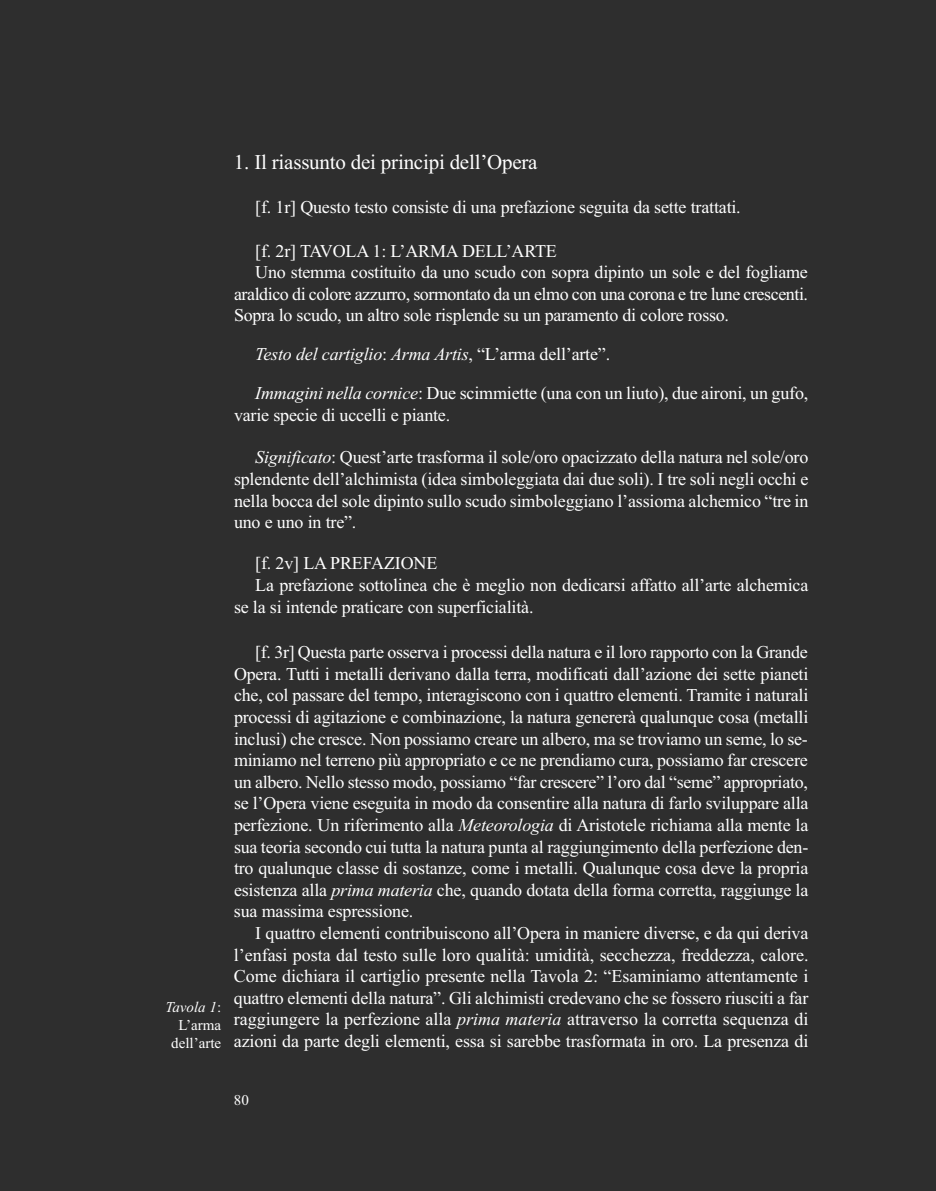
<style>
.page{position:relative;width:936px;height:1191px;background:#fff}
.page>*{position:absolute;margin:0;border:0;box-sizing:border-box;transform-origin:0 0}
.t1{font:21px "Times New Roman";letter-spacing:-.01em;color:#fff}
.t2{font:18px/21.6px "Times New Roman";letter-spacing:-.01em;color:#fff;text-align:justify}
.t3{font:italic 18px "Times New Roman";letter-spacing:-.01em;color:#fff}
.t4{font:15px/18px "Times New Roman";color:#fff;text-align:right}
.s1{font-style:italic}
.s2{font-style:normal}
</style>
<div class="page">
<div style="left:0;top:0;width:935px;height:1191px;background:#2e2e2e"></div>
<p class="t4" style="left:165px;top:997px;width:57px"><span class="s1">Tavola 1</span>:<br>L’arma dell’arte</p>
<p class="t1" style="left:234px;top:149px;width:305px">1. Il riassunto dei principi dell’Opera</p>
<p class="t2" style="left:255px;top:196px;width:487px">[f. 1r] Questo testo consiste di una prefazione seguita da sette trattati.</p>
<p class="t2" style="left:255px;top:240px;width:303px">[f. 2r] TAVOLA 1: L’ARMA DELL’ARTE</p>
<p class="t2" style="left:255px;top:261px;width:554px">Uno stemma costituito da uno scudo con sopra dipinto un sole e del fogliame</p>
<p class="t2" style="left:234px;top:283px;width:575px">araldico di colore azzurro, sormontato da un elmo con una corona e tre lune crescenti.</p>
<p class="t2" style="left:234px;top:304px;width:496px">Sopra lo scudo, un altro sole risplende su un paramento di colore rosso.</p>
<p class="t3" style="left:255px;top:343px;width:356px">Testo del cartiglio<span class="s2">:</span> Arma Artis<span class="s2">, “L’arma dell’arte”.</span></p>
<p class="t2" style="left:234px;top:382px;width:576px;text-indent:21px"><span class="s1">Immagini nella cornice</span>: Due scimmiette (una con un liuto), due aironi, un gufo, varie specie di uccelli e piante.</p>
<p class="t2" style="left:234px;top:446px;width:576px;text-indent:21px"><span class="s1">Significato</span>: Quest’arte trasforma il sole/oro opacizzato della natura nel sole/oro splendente dell’alchimista (idea simboleggiata dai due soli). I tre soli negli occhi e nella bocca del sole dipinto sullo scudo simboleggiano l’assioma alchemico “tre in uno e uno in tre”.</p>
<p class="t2" style="left:255px;top:552px;width:184px">[f. 2v] LA PREFAZIONE</p>
<p class="t2" style="left:255px;top:574px;width:554px">La prefazione sottolinea che è meglio non dedicarsi affatto all’arte alchemica</p>
<p class="t2" style="left:234px;top:595px;width:301px">se la si intende praticare con superficialità.</p>
<p class="t2" style="left:234px;top:641px;width:576px;text-indent:21px">[f. 3r] Questa parte osserva i processi della natura e il loro rapporto con la Grande Opera. Tutti i metalli derivano dalla terra, modificati dall’azione dei sette pianeti che, col passare del tempo, interagiscono con i quattro elementi. Tramite i naturali processi di agitazione e combinazione, la natura genererà qualunque cosa (metalli inclusi) che cresce. Non possiamo creare un albero, ma se troviamo un seme, lo se&shy;miniamo nel terreno più appropriato e ce ne prendiamo cura, possiamo far crescere un albero. Nello stesso modo, possiamo “far crescere” l’oro dal “seme” appropriato, se l’Opera viene eseguita in modo da consentire alla natura di farlo sviluppare alla perfezione. Un riferimento alla <span class="s1">Meteorologia</span> di Aristotele richiama alla mente la sua teoria secondo cui tutta la natura punta al raggiungimento della perfezione den&shy;tro qualunque classe di sostanze, come i metalli. Qualunque cosa deve la propria esistenza alla <span class="s1">prima materia</span> che, quando dotata della forma corretta, raggiunge la sua massima espressione.</p>
<p class="t2" style="left:234px;top:922px;width:576px;text-indent:21px">I quattro elementi contribuiscono all’Opera in maniere diverse, e da qui deriva l’enfasi posta dal testo sulle loro qualità: umidità, secchezza, freddezza, calore.<br>Come dichiara il cartiglio presente nella Tavola 2: “Esaminiamo attentamente i quattro elementi della natura”. Gli alchimisti credevano che se fossero riusciti a far raggiungere la perfezione alla <span class="s1">prima materia</span> attraverso la corretta sequenza di azioni da parte degli elementi, essa si sarebbe trasformata in oro. La presenza di</p>
<p class="t4" style="left:234px;top:1091px;width:16px">80</p>
</div>
